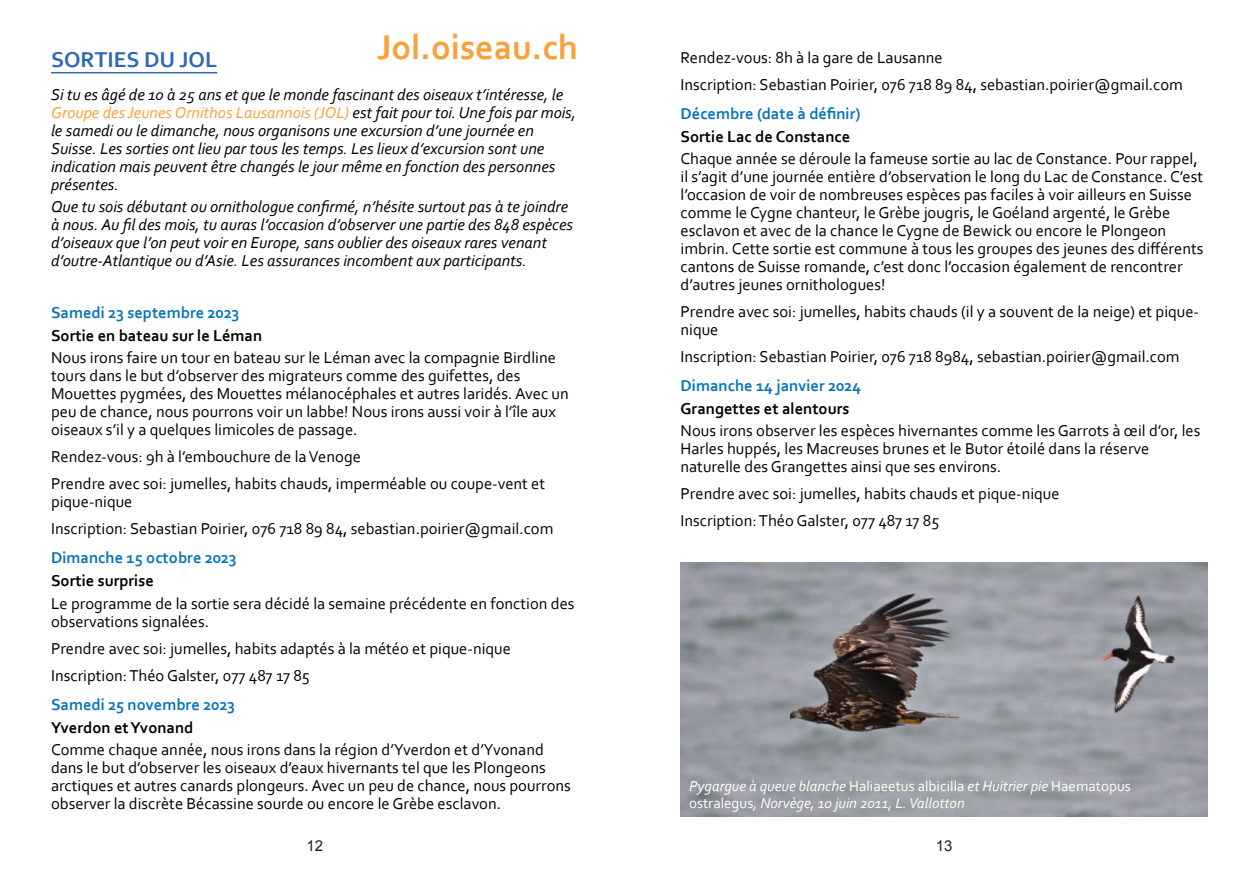
<style>
.page{position:relative;width:1259px;height:893px;background:#fff}
.page>*{position:absolute;margin:0;border:0;box-sizing:border-box;transform-origin:0 0}
.t1{font:700 36px "Corbel";color:#f9a038}
.t2{font:700 22.5px "Corbel";color:#2f69b3}
.t3{font:16.5px/18px "Corbel";color:#000001}
.t4{font:italic 16.5px/18px "Corbel";color:#000001}
.t5{font:700 16.5px "Corbel";color:#0774ba}
.t6{font:700 16.5px "Corbel";color:#000001}
.t7{font:italic 15px/16.5px "Corbel";color:#fff}
.t8{font:15px "Arial";color:#231f20}
.s1{color:#f9a038}
.s2{font-style:normal}
</style>
<div class="page">
<hr style="left:51px;top:72px;width:166px;height:1px;background:#2f69b3">
<img style="left:680px;top:562px;width:528px;height:254px">
<h1 class="t1" style="left:377px;top:25px;width:203px">Jol.oiseau.ch</h1>
<h2 class="t2" style="left:51px;top:46px;width:168px">SORTIES DU JOL</h2>
<p class="t4" style="left:51px;top:85px;width:527px">Si tu es âgé de 10 à 25 ans et que le monde fascinant des oiseaux t’intéresse, le <span class="s1">Groupe des Jeunes Ornithos Lausannois (JOL)</span> est fait pour toi. Une fois par mois, le samedi ou le dimanche, nous organisons une excursion d’une journée en Suisse. Les sorties ont lieu par tous les temps. Les lieux d’excursion sont une indication mais peuvent être changés le jour même en fonction des personnes présentes.</p>
<p class="t4" style="left:51px;top:198px;width:523px">Que tu sois débutant ou ornithologue confirmé, n’hésite surtout pas à te joindre à nous. Au fil des mois, tu auras l’occasion d’observer une partie des 848 espèces d’oiseaux que l’on peut voir en Europe, sans oublier des oiseaux rares venant d’outre-Atlantique ou d’Asie. Les assurances incombent aux participants.</p>
<p class="t5" style="left:51px;top:302px;width:190px">Samedi 23 septembre 2023</p>
<p class="t6" style="left:51px;top:325px;width:213px">Sortie en bateau sur le Léman</p>
<p class="t3" style="left:51px;top:348px;width:519px">Nous irons faire un tour en bateau sur le Léman avec la compagnie Birdline tours dans le but d’observer des migrateurs comme des guifettes, des Mouettes pygmées, des Mouettes mélanocéphales et autres laridés. Avec un peu de chance, nous pourrons voir un labbe! Nous irons aussi voir à l’île aux oiseaux s’il y a quelques limicoles de passage.</p>
<p class="t3" style="left:51px;top:443px;width:496px;line-height:27px">Rendez-vous: 9h à l’embouchure de la Venoge<br>Prendre avec soi: jumelles, habits chauds, imperméable ou coupe-vent et</p>
<p class="t3" style="left:51px;top:488px;width:504px;line-height:27px">pique-nique<br>Inscription: Sebastian Poirier, 076 718 89 84, sebastian.poirier@gmail.com</p>
<p class="t5" style="left:51px;top:548px;width:187px">Dimanche 15 octobre 2023</p>
<p class="t6" style="left:51px;top:570px;width:104px">Sortie surprise</p>
<p class="t3" style="left:51px;top:594px;width:525px">Le programme de la sortie sera décidé la semaine précédente en fonction des observations signalées.</p>
<p class="t3" style="left:51px;top:634px;width:461px;line-height:27px">Prendre avec soi: jumelles, habits adaptés à la météo et pique-nique<br>Inscription: Théo Galster, 077 487 17 85</p>
<p class="t5" style="left:51px;top:694px;width:186px">Samedi 25 novembre 2023</p>
<p class="t6" style="left:51px;top:717px;width:144px">Yverdon etYvonand</p>
<p class="t3" style="left:51px;top:740px;width:521px">Comme chaque année, nous irons dans la région d’Yverdon et d’Yvonand dans le but d’observer les oiseaux d’eaux hivernants tel que les Plongeons arctiques et autres canards plongeurs. Avec un peu de chance, nous pourrons observer la discrète Bécassine sourde ou encore le Grèbe esclavon.</p>
<p class="t3" style="left:680px;top:43px;width:504px;line-height:27px">Rendez-vous: 8h à la gare de Lausanne<br>Inscription: Sebastian Poirier, 076 718 89 84, sebastian.poirier@gmail.com</p>
<p class="t5" style="left:680px;top:103px;width:181px">Décembre (date à définir)</p>
<p class="t6" style="left:680px;top:126px;width:171px">Sortie Lac de Constance</p>
<p class="t3" style="left:680px;top:149px;width:524px">Chaque année se déroule la fameuse sortie au lac de Constance. Pour rappel, il s’agit d’une journée entière d’observation le long du Lac de Constance. C’est l’occasion de voir de nombreuses espèces pas faciles à voir ailleurs en Suisse comme le Cygne chanteur, le Grèbe jougris, le Goéland argenté, le Grèbe esclavon et avec de la chance le Cygne de Bewick ou encore le Plongeon imbrin. Cette sortie est commune à tous les groupes des jeunes des différents cantons de Suisse romande, c’est donc l’occasion également de rencontrer d’autres jeunes ornithologues!</p>
<p class="t3" style="left:680px;top:302px;width:520px">Prendre avec soi: jumelles, habits chauds (il y a souvent de la neige) et pique&shy;nique</p>
<p class="t3" style="left:680px;top:347px;width:500px">Inscription: Sebastian Poirier, 076 718 8984, sebastian.poirier@gmail.com</p>
<p class="t5" style="left:680px;top:375px;width:182px">Dimanche 14 janvier 2024</p>
<p class="t6" style="left:680px;top:398px;width:170px">Grangettes et alentours</p>
<p class="t3" style="left:680px;top:422px;width:521px">Nous irons observer les espèces hivernantes comme les Garrots à œil d’or, les<br>Harles huppés, les Macreuses brunes et le Butor étoilé dans la réserve naturelle des Grangettes ainsi que ses environs.</p>
<p class="t3" style="left:680px;top:480px;width:381px;line-height:27px">Prendre avec soi: jumelles, habits chauds et pique-nique<br>Inscription: Théo Galster, 077 487 17 85</p>
<p class="t7" style="left:689px;top:778px;width:443px">Pygargue à queue blanche <span class="s2">Haliaeetus albicilla</span> et Huitrier pie <span class="s2">Haematopus ostralegus</span>, Norvège, 10 juin 2011, L. Vallotton</p>
<p class="t8" style="left:306px;top:835px;width:18px">12</p>
<p class="t8" style="left:936px;top:835px;width:18px">13</p>
</div>
